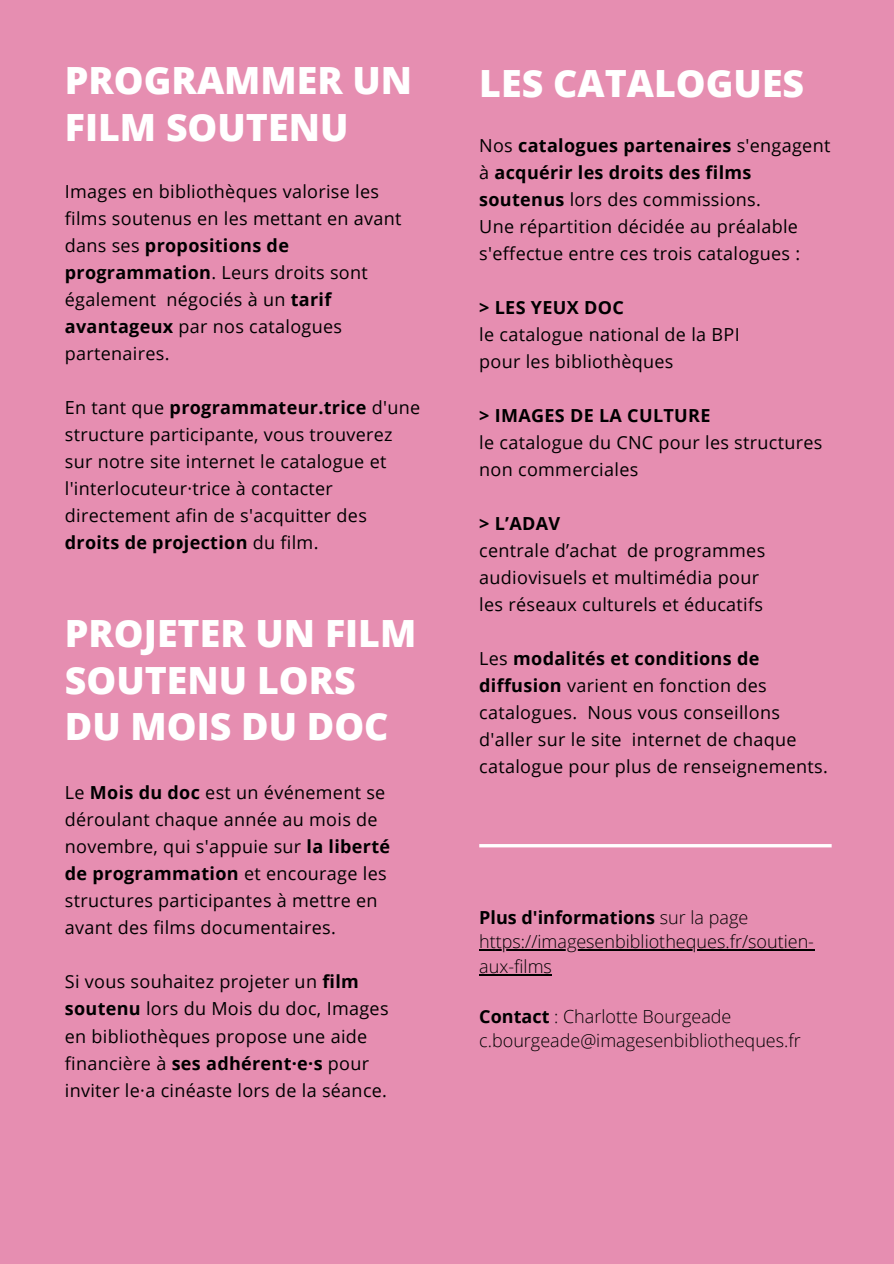
<style>
.page{position:relative;width:894px;height:1264px;background:#fff}
.page>*{position:absolute;margin:0;border:0;box-sizing:border-box;transform-origin:0 0}
.t1{font:800 37.5px/46.2px "Open Sans";color:#fff}
.t2{font:18px/27px "Open Sans";letter-spacing:.015em;color:#000}
.t3{font:700 18px/27px "Open Sans";letter-spacing:.015em;color:#000}
.t4{font:300 18px/24.8px "Open Sans";color:#000}
.s1{font-weight:700}
.s2{font-weight:400}
.s3{font-weight:300}
</style>
<div class="page">
<div style="left:0;top:0;width:893px;height:1263px;background:#e68eb1"></div>
<hr style="left:479px;top:949px;width:335px;height:1px;background:#000">
<hr style="left:479px;top:974px;width:73px;height:1px;background:#000">
<hr style="left:479px;top:844px;width:352px;height:3px;background:#fff">
<p class="t1" style="left:65px;top:57px;width:349px">PROGRAMMER UN<br>FILM SOUTENU</p>
<h1 class="t2" style="left:65px;top:177px;width:338px">Images en bibliothèques valorise les films soutenus en les mettant en avant dans ses <span class="s1">propositions de programmation</span>. Leurs droits sont également négociés à un <span class="s1">tarif avantageux</span> par nos catalogues partenaires.</h1>
<p class="t2" style="left:65px;top:393px;width:357px">En tant que <span class="s1">programmateur.trice</span> d'une structure participante, vous trouverez sur notre site internet le catalogue et l'interlocuteur·trice à contacter directement afin de s'acquitter des <span class="s1">droits de projection</span> du film.</p>
<h1 class="t1" style="left:65px;top:610px;width:353px">PROJETER UN FILM<br>SOUTENU LORS<br>DU MOIS DU DOC</h1>
<p class="t2" style="left:65px;top:779px;width:327px">Le <span class="s1">Mois du doc</span> est un événement se déroulant chaque année au mois de novembre, qui s'appuie sur <span class="s1">la liberté</span></p>
<p class="t2" style="left:65px;top:860px;width:323px"><span class="s1">de programmation</span> et encourage les structures participantes à mettre en avant des films documentaires.</p>
<p class="t2" style="left:65px;top:968px;width:325px">Si vous souhaitez projeter un <span class="s1">film soutenu</span> lors du Mois du doc, Images</p>
<p class="t2" style="left:65px;top:1022px;width:323px">en bibliothèques propose une aide financière à <span class="s1">ses adhérent·e·s</span> pour inviter le·a cinéaste lors de la séance.</p>
<h1 class="t1" style="left:479px;top:59px;width:326px">LES CATALOGUES</h1>
<p class="t3" style="left:479px;top:131px;width:352px"><span class="s2">Nos</span> catalogues partenaires <span class="s2">s'engagent à</span> acquérir les droits des films soutenus <span class="s2">lors des commissions.</span></p>
<p class="t2" style="left:479px;top:212px;width:322px">Une répartition décidée au préalable s'effectue entre ces trois catalogues :</p>
<p class="t3" style="left:479px;top:293px;width:146px">&gt; LES YEUX DOC</p>
<p class="t2" style="left:479px;top:320px;width:262px">le catalogue national de la BPI</p>
<p class="t2" style="left:479px;top:347px;width:196px">pour les bibliothèques</p>
<p class="t3" style="left:479px;top:401px;width:233px">&gt; IMAGES DE LA CULTURE</p>
<p class="t2" style="left:479px;top:428px;width:344px">le catalogue du CNC pour les structures non commerciales</p>
<p class="t3" style="left:479px;top:509px;width:83px">&gt; L’ADAV</p>
<p class="t2" style="left:479px;top:536px;width:287px">centrale d’achat de programmes audiovisuels et multimédia pour</p>
<p class="t2" style="left:479px;top:590px;width:285px">les réseaux culturels et éducatifs</p>
<p class="t2" style="left:479px;top:644px;width:350px">Les <span class="s1">modalités et conditions de diffusion</span> varient en fonction des catalogues. Nous vous conseillons d'aller sur le site internet de chaque catalogue pour plus de renseignements.</p>
<p class="t3" style="left:479px;top:903px;width:270px">Plus d'informations <span class="s3">sur la page</span></p>
<p class="t4" style="left:479px;top:928px;width:336px">https://imagesenbibliotheques.fr/soutien&shy;aux-films</p>
<p class="t4" style="left:479px;top:1003px;width:323px"><span class="s1">Contact</span> : Charlotte Bourgeade c.bourgeade@imagesenbibliotheques.fr</p>
</div>
